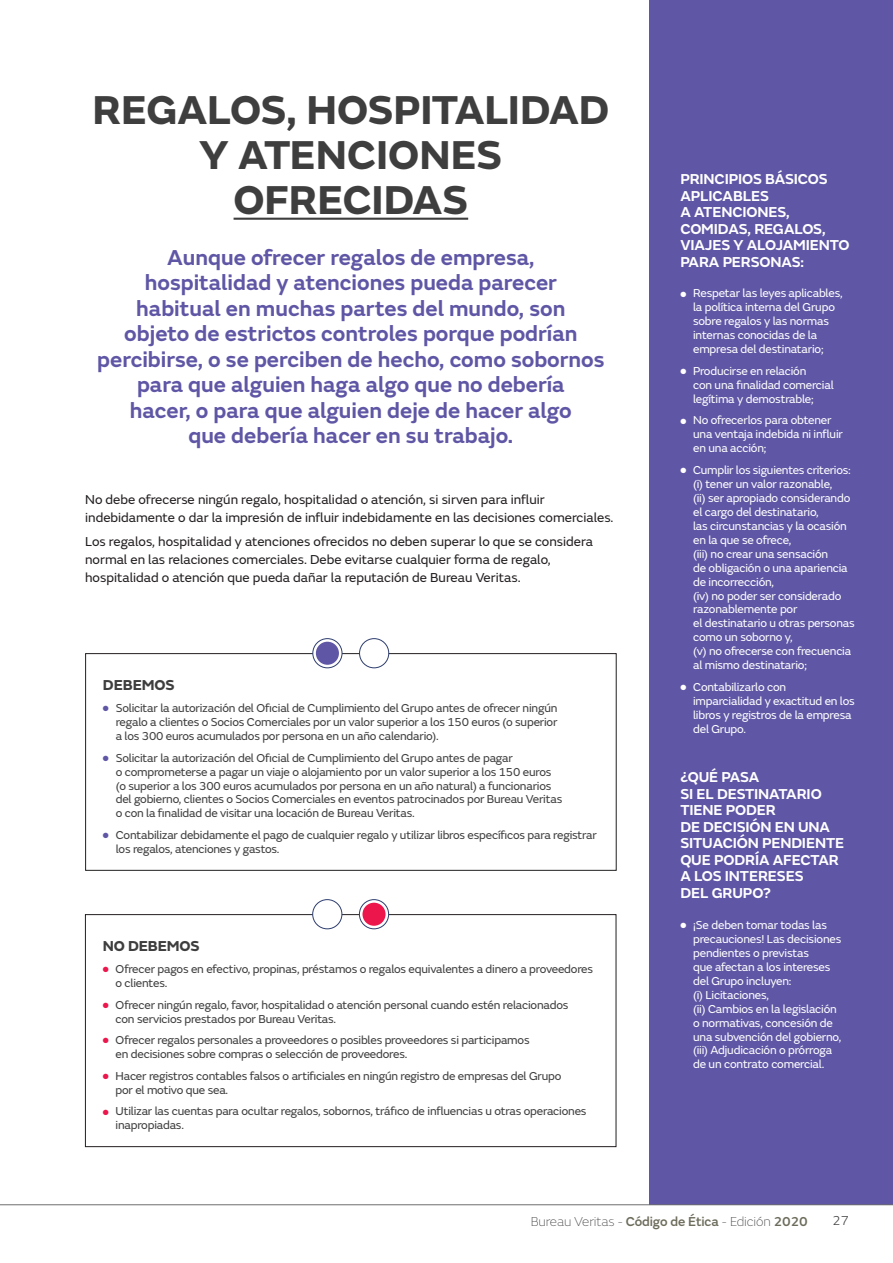
<style>
.page{position:relative;width:893px;height:1263px;background:#fff}
.page>*{position:absolute;margin:0;border:0;box-sizing:border-box;transform-origin:0 0}
.t1{font:700 42px/45px "FS Emeric";letter-spacing:-.01em;color:#3e3e3f;text-align:center}
.t2{font:600 22.5px/25.5px "FS Emeric";color:#5f57a5;text-align:center}
.t3{font:600 15px/16.5px "FS Emeric";letter-spacing:-.01em;color:#fff}
.t4{font:700 15px "FS Emeric";letter-spacing:-.01em;color:#3e3e3f}
.t5{font:13.5px/17.7px "FS Emeric";color:#231f20}
.t6{font:100 13.5px "FS Emeric";letter-spacing:-.01em;color:#3e3e3f}
.t7{font:300 13.5px "FS Emeric";color:#3e3e3f}
.t8{font:12px/14px "FS Emeric";letter-spacing:-.015em;color:#3e3e3f}
.t9{font:12px/14px "FS Emeric";letter-spacing:-.015em;color:#fff}
.s1{color:#5f57a5}
.s2{color:#ed164c}
.s3{font-weight:500;color:#6d6c5c}
</style>
<div class="page">
<div style="left:649px;top:0;width:244px;height:1204px;background:#5f57a5"></div>
<hr style="left:0;top:1204px;width:893px;height:1px;background:#6c6d70">
<hr style="left:234px;top:218px;width:234px;height:2px;background:#3e3e3f">
<div style="left:85px;top:653px;width:532px;height:218px;border:1px solid #231f20"></div>
<div style="left:85px;top:914px;width:531px;height:233px;border:1px solid #231f20"></div>
<svg style="left:313px;top:639px;width:29px;height:29px"></svg>
<div style="left:312px;top:638px;width:30px;height:30px;border:1px solid #2d3d6e;border-radius:50%"></div>
<svg style="left:360px;top:639px;width:29px;height:29px"></svg>
<div style="left:359px;top:638px;width:30px;height:30px;border:1px solid #2d3d6e;border-radius:50%"></div>
<div style="left:316px;top:642px;width:23px;height:23px;background:#5f57a5;border-radius:50%"></div>
<div style="left:363px;top:642px;width:23px;height:23px;background:#fff;border-radius:50%"></div>
<svg style="left:313px;top:900px;width:29px;height:29px"></svg>
<div style="left:312px;top:899px;width:30px;height:30px;border:1px solid #2d3d6e;border-radius:50%"></div>
<svg style="left:359px;top:900px;width:30px;height:29px"></svg>
<div style="left:359px;top:899px;width:30px;height:30px;border:1px solid #2d3d6e;border-radius:50%"></div>
<div style="left:316px;top:903px;width:23px;height:23px;background:#fff;border-radius:50%"></div>
<div style="left:362px;top:903px;width:24px;height:23px;background:#ed164c;border-radius:50%"></div>
<h1 class="t1" style="left:93px;top:92px;width:518px">REGALOS, HOSPITALIDAD<br>Y ATENCIONES<br>OFRECIDAS</h1>
<p class="t2" style="left:97px;top:247px;width:509px">Aunque ofrecer regalos de empresa,<br>hospitalidad y atenciones pueda parecer<br>habitual en muchas partes del mundo, son<br>objeto de estrictos controles porque podrían percibirse, o se perciben de hecho, como sobornos para que alguien haga algo que no debería<br>hacer, o para que alguien deje de hacer algo<br>que debería hacer en su trabajo.</p>
<p class="t5" style="left:85px;top:492px;width:530px">No debe ofrecerse ningún regalo, hospitalidad o atención, si sirven para influir indebidamente o dar la impresión de influir indebidamente en las decisiones comerciales.</p>
<p class="t5" style="left:85px;top:534px;width:509px">Los regalos, hospitalidad y atenciones ofrecidos no deben superar lo que se considera normal en las relaciones comerciales. Debe evitarse cualquier forma de regalo, hospitalidad o atención que pueda dañar la reputación de Bureau Veritas.</p>
<p class="t4" style="left:103px;top:680px;width:73px">DEBEMOS</p>
<p class="t8" style="left:116px;top:702px;width:443px;text-align:justify;text-indent:-13px"><span class="s1">●</span> Solicitar la autorización del Oficial de Cumplimiento del Grupo antes de ofrecer ningún regalo a clientes o Socios Comerciales por un valor superior a los 150 euros (o superior a los 300 euros acumulados por persona en un año calendario).</p>
<p class="t8" style="left:116px;top:752px;width:448px;text-indent:-13px"><span class="s1">●</span> Solicitar la autorización del Oficial de Cumplimiento del Grupo antes de pagar<br>o comprometerse a pagar un viaje o alojamiento por un valor superior a los 150 euros (o superior a los 300 euros acumulados por persona en un año natural) a funcionarios del gobierno, clientes o Socios Comerciales en eventos patrocinados por Bureau Veritas o con la finalidad de visitar una locación de Bureau Veritas.</p>
<p class="t8" style="left:116px;top:829px;width:483px;text-indent:-13px"><span class="s1">●</span> Contabilizar debidamente el pago de cualquier regalo y utilizar libros específicos para registrar los regalos, atenciones y gastos.</p>
<p class="t4" style="left:103px;top:941px;width:98px">NO DEBEMOS</p>
<p class="t8" style="left:116px;top:963px;width:479px;text-indent:-13px"><span class="s2">●</span> Ofrecer pagos en efectivo, propinas, préstamos o regalos equivalentes a dinero a proveedores o clientes.</p>
<p class="t8" style="left:116px;top:999px;width:454px;text-indent:-13px"><span class="s2">●</span> Ofrecer ningún regalo, favor, hospitalidad o atención personal cuando estén relacionados con servicios prestados por Bureau Veritas.</p>
<p class="t8" style="left:116px;top:1034px;width:415px;text-indent:-13px"><span class="s2">●</span> Ofrecer regalos personales a proveedores o posibles proveedores si participamos en decisiones sobre compras o selección de proveedores.</p>
<p class="t8" style="left:116px;top:1070px;width:447px;text-indent:-13px"><span class="s2">●</span> Hacer registros contables falsos o artificiales en ningún registro de empresas del Grupo por el motivo que sea.</p>
<p class="t8" style="left:116px;top:1105px;width:472px;text-indent:-13px"><span class="s2">●</span> Utilizar las cuentas para ocultar regalos, sobornos, tráfico de influencias u otras operaciones inapropiadas.</p>
<p class="t3" style="left:680px;top:172px;width:171px">PRINCIPIOS BÁSICOS<br>APLICABLES<br>A ATENCIONES,<br>COMIDAS, REGALOS,<br>VIAJES Y ALOJAMIENTO<br>PARA PERSONAS:</p>
<p class="t9" style="left:693px;top:288px;width:151px;text-indent:-13px">● Respetar las leyes aplicables, la política interna del Grupo sobre regalos y las normas internas conocidas de la empresa del destinatario;</p>
<p class="t9" style="left:693px;top:365px;width:142px;text-indent:-13px">● Producirse en relación<br>con una finalidad comercial legítima y demostrable;</p>
<p class="t9" style="left:693px;top:414px;width:151px;text-indent:-13px">● No ofrecerlos para obtener una ventaja indebida ni influir en una acción;</p>
<p class="t9" style="left:693px;top:464px;width:163px;text-indent:-13px">● Cumplir los siguientes criterios: (i) tener un valor razonable,<br>(ii) ser apropiado considerando el cargo del destinatario,<br>las circunstancias y la ocasión en la que se ofrece,<br>(iii) no crear una sensación<br>de obligación o una apariencia de incorrección,<br>(iv) no poder ser considerado razonablemente por<br>el destinatario u otras personas como un soborno y,<br>(v) no ofrecerse con frecuencia al mismo destinatario;</p>
<p class="t9" style="left:693px;top:681px;width:163px;text-indent:-13px">● Contabilizarlo con imparcialidad y exactitud en los libros y registros de la empresa del Grupo.</p>
<p class="t3" style="left:680px;top:770px;width:165px">¿QUÉ PASA<br>SI EL DESTINATARIO<br>TIENE PODER<br>DE DECISIÓN EN UNA<br>SITUACIÓN PENDIENTE<br>QUE PODRÍA AFECTAR<br>A LOS INTERESES<br>DEL GRUPO?</p>
<p class="t9" style="left:693px;top:919px;width:150px;text-indent:-13px">● ¡Se deben tomar todas las precauciones! Las decisiones pendientes o previstas<br>que afectan a los intereses del Grupo incluyen:<br>(i) Licitaciones,<br>(ii) Cambios en la legislación o normativas, concesión de una subvención del gobierno, (iii) Adjudicación o prórroga de un contrato comercial.</p>
<p class="t6" style="left:531px;top:1216px;width:279px">Bureau Veritas - <span class="s3">Código de Ética</span> - Edición <span class="s3">2020</span></p>
<p class="t7" style="left:833px;top:1215px;width:18px">27</p>
</div>
